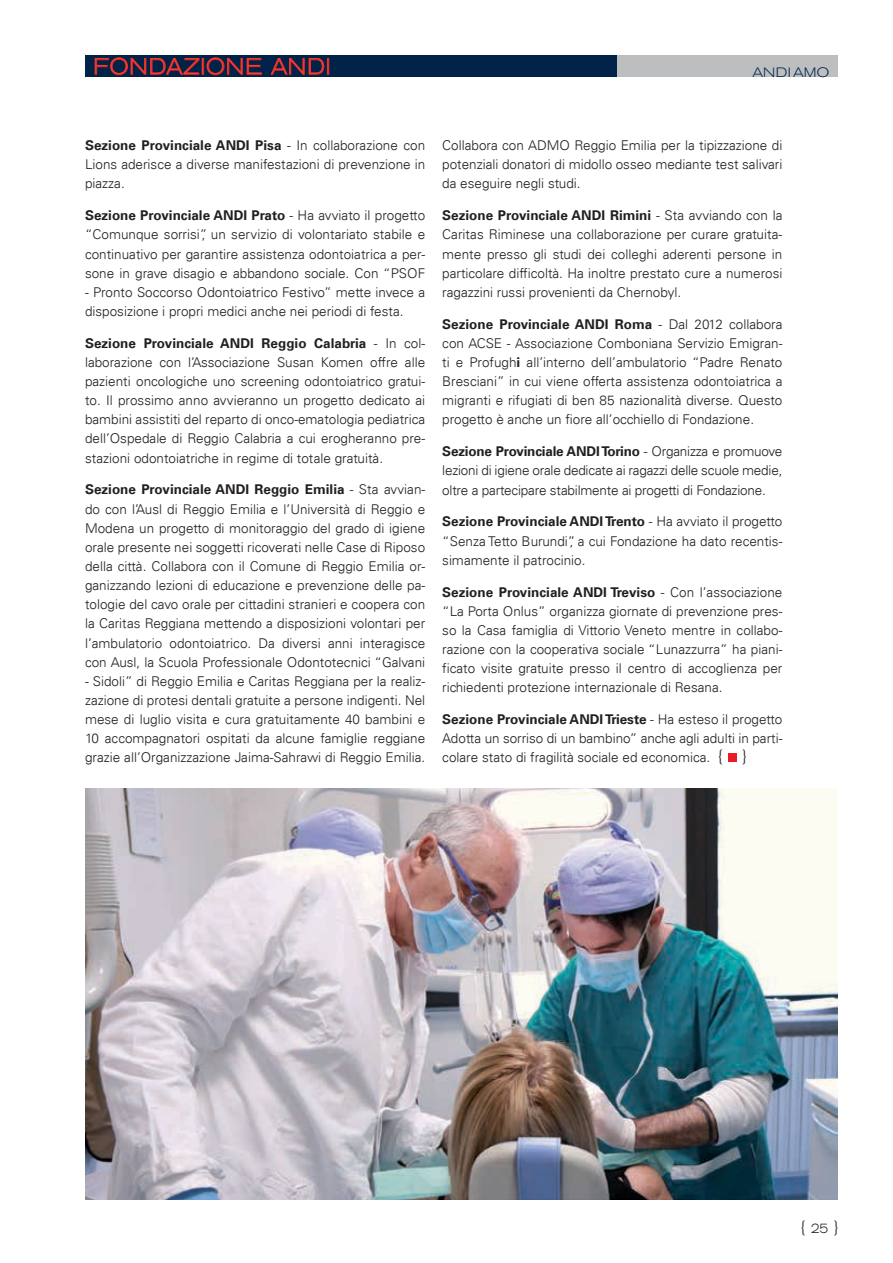
<style>
.page{position:relative;width:893px;height:1263px;background:#fff}
.page>*{position:absolute;margin:0;border:0;box-sizing:border-box;transform-origin:0 0}
.t1{font:300 expanded 22.5px "Akzidenz Grotesk BE";letter-spacing:.07em;color:#ef4130;scale:.9 1}
.t2{font:300 expanded 15.75px "Akzidenz Grotesk BE";color:#231f20;scale:.9 1}
.t3{font:300 13.5px/19.2px "Univers LT";color:#231f20;text-align:justify}
.t4{font:300 expanded 13.5px "Akzidenz Grotesk BE";letter-spacing:.02em;color:#002347}
.s1{font-weight:700}
.s2{font-family:"Akzidenz Grotesk BE";font-stretch:expanded;font-size:15.75px}
.s3{font-size:13.5px}
</style>
<div class="page">
<div style="left:617px;top:55px;width:221px;height:22px;background:#bcbec0"></div>
<div style="left:85px;top:55px;width:532px;height:22px;background:#002347"></div>
<svg style="left:94px;top:57px;width:168px;height:19px"></svg>
<svg style="left:270px;top:58px;width:59px;height:17px"></svg>
<div style="left:728px;top:754px;width:9px;height:8px;background:#ed1c24"></div>
<img style="left:85px;top:789px;width:753px;height:410px">
<h1 class="t1" style="left:94px;top:54px;width:265px">FONDAZIONE AN DI</h1>
<p class="t4" style="left:752px;top:64px;width:78px">ANDI AMO</p>
<p class="t3" style="left:85px;top:136px;width:342px"><span class="s1">Sezione Provinciale ANDI Pisa</span> - In collaborazione con Lions aderisce a diverse manifestazioni di prevenzione in piazza.</p>
<p class="t3" style="left:85px;top:206px;width:342px"><span class="s1">Sezione Provinciale ANDI Prato</span> - Ha avviato il progetto “Comunque sorrisi”, un servizio di volontariato stabile e continuativo per garantire assistenza odontoiatrica a per&shy;sone in grave disagio e abbandono sociale. Con “PSOF</p>
<p class="t3" style="left:85px;top:282px;width:342px">- Pronto Soccorso Odontoiatrico Festivo” mette invece a disposizione i propri medici anche nei periodi di festa.</p>
<p class="t3" style="left:85px;top:333px;width:342px"><span class="s1">Sezione Provinciale ANDI Reggio Calabria</span> - In col&shy;laborazione con l’Associazione Susan Komen offre alle pazienti oncologiche uno screening odontoiatrico gratui&shy;to. Il prossimo anno avvieranno un progetto dedicato ai bambini assistiti del reparto di onco-ematologia pediatrica dell’Ospedale di Reggio Calabria a cui erogheranno pre&shy;stazioni odontoiatriche in regime di totale gratuità.</p>
<p class="t3" style="left:85px;top:480px;width:342px"><span class="s1">Sezione Provinciale ANDI Reggio Emilia</span> - Sta avvian&shy;do con l’Ausl di Reggio Emilia e l’Università di Reggio e Modena un progetto di monitoraggio del grado di igiene orale presente nei soggetti ricoverati nelle Case di Riposo della città. Collabora con il Comune di Reggio Emilia or&shy;ganizzando lezioni di educazione e prevenzione delle pa&shy;tologie del cavo orale per cittadini stranieri e coopera con la Caritas Reggiana mettendo a disposizioni volontari per l’ambulatorio odontoiatrico. Da diversi anni interagisce con Ausl, la Scuola Professionale Odontotecnici “Galvani</p>
<p class="t3" style="left:85px;top:671px;width:342px">- Sidoli” di Reggio Emilia e Caritas Reggiana per la realiz&shy;zazione di protesi dentali gratuite a persone indigenti. Nel mese di luglio visita e cura gratuitamente 40 bambini e 10 accompagnatori ospitati da alcune famiglie reggiane grazie all’Organizzazione Jaima-Sahrawi di Reggio Emilia.</p>
<p class="t3" style="left:442px;top:136px;width:342px">Collabora con ADMO Reggio Emilia per la tipizzazione di potenziali donatori di midollo osseo mediante test salivari da eseguire negli studi.</p>
<p class="t3" style="left:442px;top:206px;width:342px"><span class="s1">Sezione Provinciale ANDI Rimini</span> - Sta avviando con la Caritas Riminese una collaborazione per curare gratuita&shy;mente presso gli studi dei colleghi aderenti persone in particolare difficoltà. Ha inoltre prestato cure a numerosi ragazzini russi provenienti da Chernobyl.</p>
<p class="t3" style="left:442px;top:314px;width:342px"><span class="s1">Sezione Provinciale ANDI Roma</span> - Dal 2012 collabora con ACSE - Associazione Comboniana Servizio Emigran&shy;ti e Profugh<span class="s1">i</span> all’interno dell’ambulatorio “Padre Renato Bresciani” in cui viene offerta assistenza odontoiatrica a migranti e rifugiati di ben 85 nazionalità diverse. Questo progetto è anche un fiore all’occhiello di Fondazione.</p>
<p class="t3" style="left:442px;top:442px;width:342px"><span class="s1">Sezione Provinciale ANDI Torino</span> - Organizza e promuove lezioni di igiene orale dedicate ai ragazzi delle scuole medie, oltre a partecipare stabilmente ai progetti di Fondazione.</p>
<p class="t3" style="left:442px;top:512px;width:342px"><span class="s1">Sezione Provinciale ANDI Trento</span> - Ha avviato il progetto “Senza Tetto Burundi”, a cui Fondazione ha dato recentis&shy;simamente il patrocinio.</p>
<p class="t3" style="left:442px;top:582px;width:342px"><span class="s1">Sezione Provinciale ANDI Treviso</span> - Con l’associazione “La Porta Onlus” organizza giornate di prevenzione pres&shy;so la Casa famiglia di Vittorio Veneto mentre in collabo&shy;razione con la cooperativa sociale “Lunazzurra” ha piani&shy;ficato visite gratuite presso il centro di accoglienza per richiedenti protezione internazionale di Resana.</p>
<p class="t3" style="left:442px;top:710px;width:342px"><span class="s1">Sezione Provinciale ANDI Trieste</span> - Ha esteso il progetto Adotta un sorriso di un bambino” anche agli adulti in parti&shy;colare stato di fragilità sociale ed economica. <span class="s2">{ }</span></p>
<p class="t2" style="left:800px;top:1218px;width:44px">{ <span class="s3">25</span> }</p>
</div>
